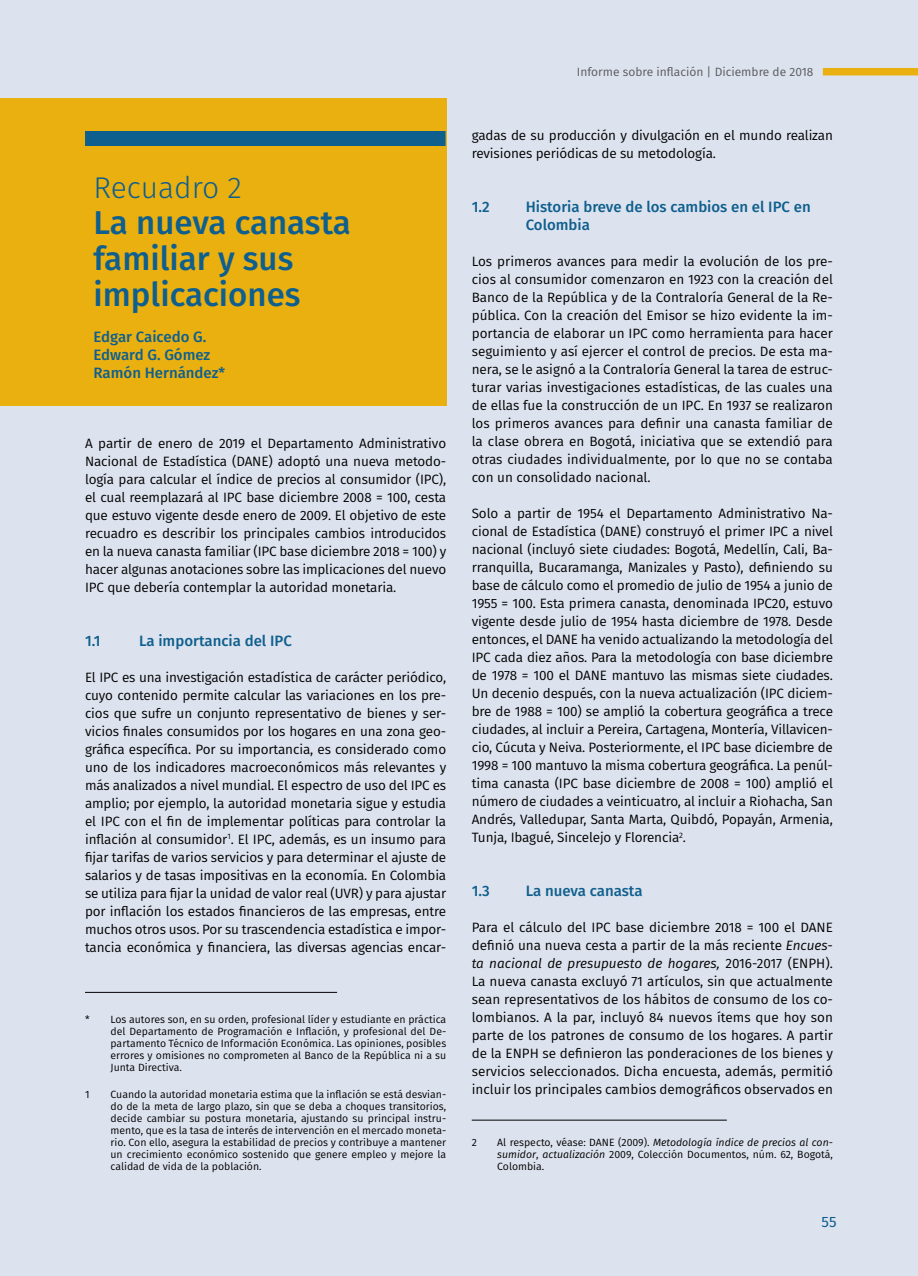
<style>
.page{position:relative;width:918px;height:1276px;background:#dde3ee}
.page>*{position:absolute;margin:0;border:0;box-sizing:border-box;transform-origin:0 0}
.t1{font:500 33px/36px "Fira Sans";color:#0f5f8e}
.t2{font:300 30px "Fira Sans";color:#0f5f8e}
.t3{font:500 15px/18px "Fira Sans";color:#0f5f8e}
.t4{font:15px "Fira Sans";color:#0f5f8e}
.t5{font:13.5px/18px "Fira Sans";letter-spacing:-.01em;color:#000;text-align:justify}
.t6{font:12px "Fira Sans";color:#58595b}
.t7{font:10.5px/12px "Fira Sans";color:#000;text-align:justify}
.s1{font-style:italic}
</style>
<div class="page">
<div style="left:0;top:99px;width:446px;height:307px;background:#eab010"></div>
<div style="left:85px;top:131px;width:361px;height:15px;background:#0f5f8e"></div>
<hr style="left:472px;top:1119px;width:255px;height:1px;background:#000">
<hr style="left:85px;top:992px;width:252px;height:1px;background:#000">
<div style="left:823px;top:68px;width:95px;height:7px;background:#eab010"></div>
<h2 class="t2" style="left:94px;top:167px;width:150px">Recuadro 2</h2>
<h1 class="t1" style="left:94px;top:203px;width:259px">La nueva canasta familiar y sus implicaciones</h1>
<p class="t3" style="left:94px;top:327px;width:133px">Edgar Caicedo G.<br>Edward G. Gómez<br>Ramón Hernández*</p>
<p class="t5" style="left:85px;top:433px;width:363px">A partir de enero de 2019 el Departamento Administrativo Nacional de Estadística (DANE) adoptó una nueva metodo&shy;logía para calcular el índice de precios al consumidor (IPC), el cual reemplazará al IPC base diciembre 2008 = 100, cesta que estuvo vigente desde enero de 2009. El objetivo de este recuadro es describir los principales cambios introducidos en la nueva canasta familiar (IPC base diciembre 2018 = 100) y hacer algunas anotaciones sobre las implicaciones del nuevo IPC que debería contemplar la autoridad monetaria.</p>
<p class="t3" style="left:85px;top:630px;width:17px">1.1</p>
<p class="t3" style="left:139px;top:630px;width:154px">La importancia del IPC</p>
<p class="t5" style="left:85px;top:667px;width:363px">El IPC es una investigación estadística de carácter periódico, cuyo contenido permite calcular las variaciones en los pre&shy;cios que sufre un conjunto representativo de bienes y ser&shy;vicios finales consumidos por los hogares en una zona geo&shy;gráfica específica. Por su importancia, es considerado como uno de los indicadores macroeconómicos más relevantes y más analizados a nivel mundial. El espectro de uso del IPC es amplio; por ejemplo, la autoridad monetaria sigue y estudia el IPC con el fin de implementar políticas para controlar la inflación al consumidor<sup>1</sup>. El IPC, además, es un insumo para fijar tarifas de varios servicios y para determinar el ajuste de salarios y de tasas impositivas en la economía. En Colombia se utiliza para fijar la unidad de valor real (UVR) y para ajustar por inflación los estados financieros de las empresas, entre muchos otros usos. Por su trascendencia estadística e impor&shy;tancia económica y financiera, las diversas agencias encar-</p>
<p class="t7" style="left:111px;top:1012px;width:337px;text-indent:-26px">* Los autores son, en su orden, profesional líder y estudiante en práctica del Departamento de Programación e Inflación, y profesional del De&shy;partamento Técnico de Información Económica. Las opiniones, posibles errores y omisiones no comprometen al Banco de la República ni a su Junta Directiva.</p>
<p class="t7" style="left:85px;top:1087px;width:6px">1</p>
<p class="t7" style="left:111px;top:1087px;width:337px">Cuando la autoridad monetaria estima que la inflación se está desvian&shy;do de la meta de largo plazo, sin que se deba a choques transitorios, decide cambiar su postura monetaria, ajustando su principal instru&shy;mento, que es la tasa de interés de intervención en el mercado moneta&shy;rio. Con ello, asegura la estabilidad de precios y contribuye a mantener un crecimiento económico sostenido que genere empleo y mejore la calidad de vida de la población.</p>
<p class="t6" style="left:577px;top:63px;width:238px">Informe sobre inflación | Diciembre de 2018</p>
<p class="t5" style="left:472px;top:126px;width:363px">gadas de su producción y divulgación en el mundo realizan revisiones periódicas de su metodología.</p>
<p class="t3" style="left:472px;top:197px;width:19px">1.2</p>
<p class="t3" style="left:526px;top:197px;width:287px">Historia breve de los cambios en el IPC en<br>Colombia</p>
<p class="t5" style="left:472px;top:252px;width:363px">Los primeros avances para medir la evolución de los pre&shy;cios al consumidor comenzaron en 1923 con la creación del Banco de la República y de la Contraloría General de la Re&shy;pública. Con la creación del Emisor se hizo evidente la im&shy;portancia de elaborar un IPC como herramienta para hacer seguimiento y así ejercer el control de precios. De esta ma&shy;nera, se le asignó a la Contraloría General la tarea de estruc&shy;turar varias investigaciones estadísticas, de las cuales una de ellas fue la construcción de un IPC. En 1937 se realizaron los primeros avances para definir una canasta familiar de la clase obrera en Bogotá, iniciativa que se extendió para otras ciudades individualmente, por lo que no se contaba con un consolidado nacional.</p>
<p class="t5" style="left:472px;top:504px;width:363px">Solo a partir de 1954 el Departamento Administrativo Na&shy;cional de Estadística (DANE) construyó el primer IPC a nivel nacional (incluyó siete ciudades: Bogotá, Medellín, Cali, Ba&shy;rranquilla, Bucaramanga, Manizales y Pasto), definiendo su base de cálculo como el promedio de julio de 1954 a junio de 1955 = 100. Esta primera canasta, denominada IPC20, estuvo vigente desde julio de 1954 hasta diciembre de 1978. Desde entonces, el DANE ha venido actualizando la metodología del IPC cada diez años. Para la metodología con base diciembre de 1978 = 100 el DANE mantuvo las mismas siete ciudades.<br>Un decenio después, con la nueva actualización (IPC diciem&shy;bre de 1988 = 100) se amplió la cobertura geográfica a trece ciudades, al incluir a Pereira, Cartagena, Montería, Villavicen&shy;cio, Cúcuta y Neiva. Posteriormente, el IPC base diciembre de 1998 = 100 mantuvo la misma cobertura geográfica. La penúl&shy;tima canasta (IPC base diciembre de 2008 = 100) amplió el número de ciudades a veinticuatro, al incluir a Riohacha, San Andrés, Valledupar, Santa Marta, Quibdó, Popayán, Armenia, Tunja, Ibagué, Sincelejo y Florencia<sup>2</sup>.</p>
<p class="t3" style="left:472px;top:881px;width:20px">1.3</p>
<p class="t3" style="left:526px;top:881px;width:118px">La nueva canasta</p>
<p class="t5" style="left:472px;top:918px;width:363px">Para el cálculo del IPC base diciembre 2018 = 100 el DANE definió una nueva cesta a partir de la más reciente <span class="s1">Encues&shy;ta nacional de presupuesto de hogares,</span> 2016-2017 (ENPH).<br>La nueva canasta excluyó 71 artículos, sin que actualmente sean representativos de los hábitos de consumo de los co&shy;lombianos. A la par, incluyó 84 nuevos ítems que hoy son parte de los patrones de consumo de los hogares. A partir de la ENPH se definieron las ponderaciones de los bienes y servicios seleccionados. Dicha encuesta, además, permitió incluir los principales cambios demográficos observados en</p>
<p class="t7" style="left:472px;top:1135px;width:7px">2</p>
<p class="t7" style="left:497px;top:1135px;width:337px">Al respecto, véase: DANE (2009). <span class="s1">Metodología índice de precios al con&shy;sumidor</span>, <span class="s1">actualización</span> 2009, Colección Documentos, núm. 62, Bogotá, Colombia.</p>
<p class="t4" style="left:822px;top:1210px;width:16px">55</p>
</div>
